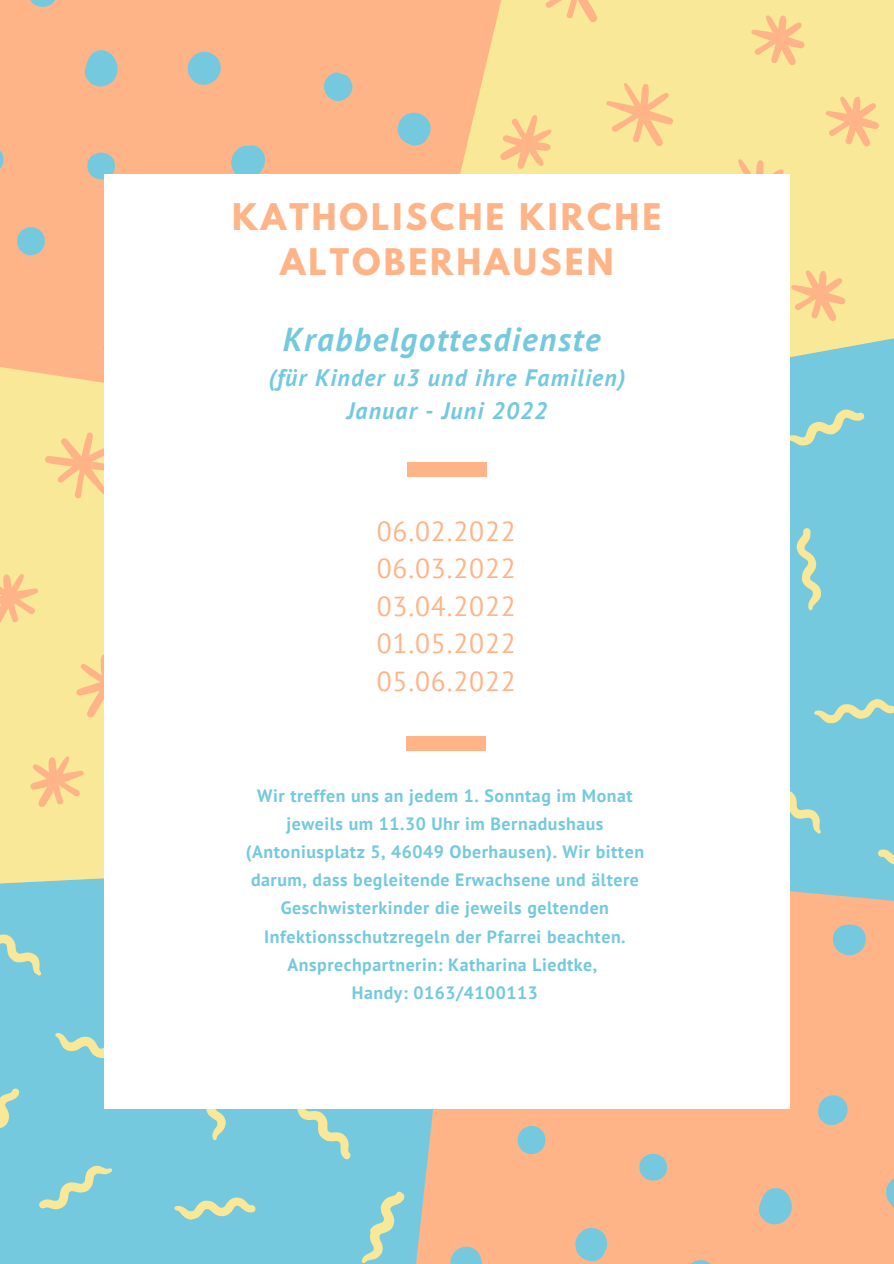
<style>
.page{position:relative;width:894px;height:1264px;background:#fff}
.page>*{position:absolute;margin:0;border:0;box-sizing:border-box;transform-origin:0 0}
.t1{font:italic 700 33.15px "PT Sans";letter-spacing:.05em;color:#74c9de}
.t2{font:700 32.55px/44.5px "League Spartan";letter-spacing:.09em;color:#ffb488;text-align:center}
.t3{font:27.45px "PT Sans";letter-spacing:.03em;color:#ffb488}
.t4{font:italic 700 23.7px "PT Sans";letter-spacing:.05em;color:#74c9de}
.t5{font:700 17.85px/28.2px "PT Sans";letter-spacing:.03em;color:#74c9de;text-align:center}
</style>
<div class="page">
<div style="left:0;top:0;width:893px;height:1263px;background:#ffb488"></div>
<svg style="left:0;top:889px;width:460px;height:374px;background:#7ec7d8"></svg>
<div style="left:789px;top:427px;width:104px;height:484px;background:#74c9de"></div>
<svg style="left:0;top:349px;width:104px;height:540px;background:#f6e497"></svg>
<svg style="left:411px;top:0;width:482px;height:427px;background:#efdf9a"></svg>
<svg style="left:450px;top:1246px;width:32px;height:17px"></svg>
<svg style="left:517px;top:1126px;width:28px;height:28px"></svg>
<svg style="left:639px;top:1153px;width:28px;height:28px"></svg>
<svg style="left:692px;top:1260px;width:17px;height:3px"></svg>
<svg style="left:759px;top:1188px;width:33px;height:36px"></svg>
<svg style="left:818px;top:1095px;width:29px;height:30px"></svg>
<svg style="left:832px;top:924px;width:33px;height:31px"></svg>
<svg style="left:575px;top:1227px;width:32px;height:34px"></svg>
<svg style="left:886px;top:1179px;width:7px;height:28px"></svg>
<svg style="left:17px;top:227px;width:28px;height:28px"></svg>
<svg style="left:0;top:150px;width:3px;height:19px"></svg>
<svg style="left:87px;top:152px;width:28px;height:28px"></svg>
<svg style="left:30px;top:0;width:25px;height:7px"></svg>
<svg style="left:187px;top:52px;width:34px;height:33px"></svg>
<svg style="left:84px;top:50px;width:34px;height:36px"></svg>
<svg style="left:397px;top:113px;width:33px;height:33px"></svg>
<svg style="left:324px;top:72px;width:28px;height:29px"></svg>
<svg style="left:231px;top:145px;width:34px;height:29px"></svg>
<svg style="left:0;top:574px;width:38px;height:50px"></svg>
<svg style="left:76px;top:653px;width:28px;height:65px"></svg>
<svg style="left:30px;top:756px;width:54px;height:51px"></svg>
<svg style="left:44px;top:432px;width:60px;height:66px"></svg>
<svg style="left:825px;top:96px;width:53px;height:51px"></svg>
<svg style="left:720px;top:159px;width:68px;height:15px"></svg>
<svg style="left:790px;top:270px;width:55px;height:51px"></svg>
<svg style="left:605px;top:83px;width:68px;height:63px"></svg>
<svg style="left:750px;top:15px;width:54px;height:50px"></svg>
<svg style="left:499px;top:115px;width:52px;height:54px"></svg>
<svg style="left:539px;top:0;width:68px;height:22px"></svg>
<svg style="left:39px;top:1165px;width:73px;height:44px;background:#93d0cd"></svg>
<svg style="left:361px;top:1190px;width:44px;height:73px;background:#97d1ca"></svg>
<svg style="left:0;top:1088px;width:20px;height:71px"></svg>
<svg style="left:203px;top:1108px;width:23px;height:32px"></svg>
<svg style="left:296px;top:1108px;width:55px;height:51px;background:#97d1cd"></svg>
<svg style="left:55px;top:1033px;width:49px;height:31px;background:#9fd3c6"></svg>
<svg style="left:174px;top:1197px;width:82px;height:22px;background:#aad5c0"></svg>
<svg style="left:0;top:918px;width:41px;height:57px;background:#91cfce"></svg>
<svg style="left:789px;top:772px;width:32px;height:61px;background:#94d1d0"></svg>
<svg style="left:877px;top:843px;width:16px;height:21px"></svg>
<svg style="left:789px;top:409px;width:75px;height:36px;background:#9bd2ca"></svg>
<svg style="left:796px;top:528px;width:24px;height:82px;background:#a4d4c4"></svg>
<svg style="left:814px;top:698px;width:79px;height:25px;background:#a4d4c4"></svg>
<div style="left:104px;top:174px;width:685px;height:934px;background:#fff"></div>
<div style="left:407px;top:463px;width:80px;height:13px;background:#ffb488"></div>
<div style="left:406px;top:736px;width:80px;height:14px;background:#ffb488"></div>
<p class="t2" style="left:232px;top:199px;width:430px">KATHOLISCHE KIRCHE<br>ALTOBERHAUSEN</p>
<p class="t1" style="left:283px;top:317px;width:319px">Krabbelgottesdienste</p>
<p class="t4" style="left:268px;top:362px;width:358px">(für Kinder u3 und ihre Familien)</p>
<p class="t4" style="left:346px;top:395px;width:202px">Januar - Juni 2022</p>
<p class="t3" style="left:377px;top:512px;width:140px">06.02.2022</p>
<p class="t3" style="left:377px;top:550px;width:140px">06.03.2022</p>
<p class="t3" style="left:377px;top:588px;width:140px">03.04.2022</p>
<p class="t3" style="left:377px;top:625px;width:140px">01.05.2022</p>
<p class="t3" style="left:377px;top:663px;width:140px">05.06.2022</p>
<p class="t5" style="left:246px;top:781px;width:399px">Wir treffen uns an jedem 1. Sonntag im Monat jeweils um 11.30 Uhr im Bernadushaus (Antoniusplatz 5, 46049 Oberhausen). Wir bitten darum, dass begleitende Erwachsene und ältere Geschwisterkinder die jeweils geltenden Infektionsschutzregeln der Pfarrei beachten.</p>
<p class="t5" style="left:287px;top:949px;width:311px">Ansprechpartnerin: Katharina Liedtke,</p>
<p class="t5" style="left:352px;top:978px;width:187px">Handy: 0163/4100113</p>
</div>
